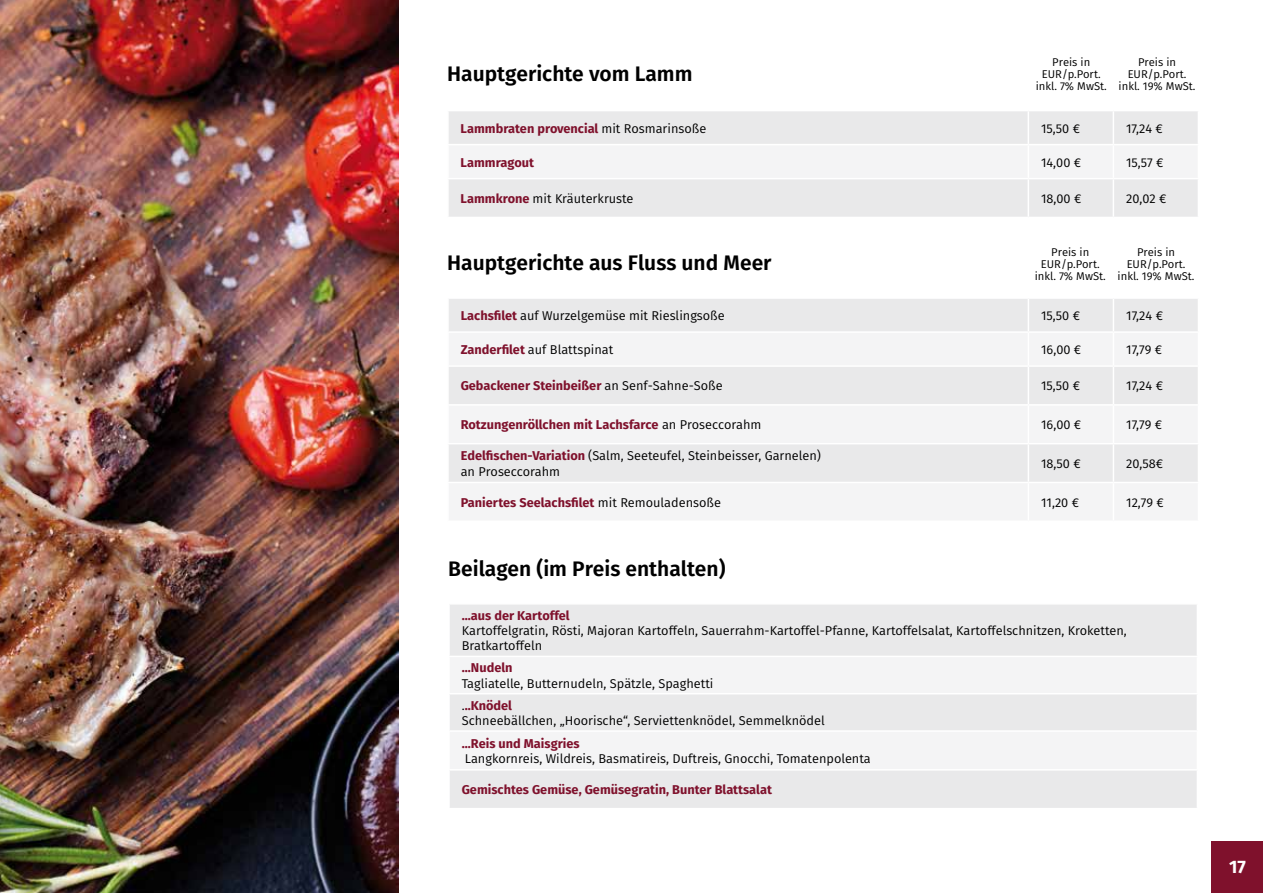
<style>
.page{position:relative;width:1263px;height:893px;background:#fff}
.page>*{position:absolute;margin:0;border:0;box-sizing:border-box;transform-origin:0 0}
.t1{font:600 21px "Fira Sans";color:#000}
.t2{font:700 18px "Fira Sans";color:#fff}
.t3{font:12.75px/15.3px "Fira Sans";color:#000}
.t4{font:700 12.75px "Fira Sans";color:#7f112c}
.t5{font:11.25px/12px "Fira Sans";color:#000;text-align:center}
.s1{font-weight:400;color:#000}
.s2{font-weight:700;color:#7f112c}
</style>
<div class="page">
<img style="left:0;top:0;width:398px;height:893px">
<div style="left:1212px;top:842px;width:51px;height:51px;background:#7f112c"></div>
<div style="left:449px;top:111px;width:749px;height:106px;background:#e9e9ea"></div>
<div style="left:449px;top:145px;width:749px;height:33px;background:#f4f4f5"></div>
<hr style="left:1113px;top:111px;width:1px;height:33px;background:#fff">
<hr style="left:1113px;top:145px;width:1px;height:33px;background:#fff">
<hr style="left:1113px;top:179px;width:1px;height:38px;background:#fff">
<hr style="left:1027px;top:111px;width:2px;height:33px;background:#fff">
<hr style="left:1027px;top:145px;width:2px;height:33px;background:#fff">
<hr style="left:1027px;top:179px;width:2px;height:38px;background:#fff">
<hr style="left:447px;top:144px;width:581px;height:1px;background:#fff">
<hr style="left:1028px;top:178px;width:85px;height:1px;background:#fff">
<hr style="left:1113px;top:178px;width:86px;height:1px;background:#fff">
<hr style="left:447px;top:178px;width:581px;height:1px;background:#fff">
<hr style="left:1028px;top:144px;width:85px;height:1px;background:#fff">
<hr style="left:1113px;top:144px;width:86px;height:1px;background:#fff">
<div style="left:449px;top:299px;width:749px;height:32px;background:#e9e9ea"></div>
<svg style="left:449px;top:333px;width:749px;height:187px;fill:#f4f4f5"></svg>
<hr style="left:1113px;top:299px;width:1px;height:32px;background:#fff">
<hr style="left:1113px;top:333px;width:1px;height:32px;background:#fff">
<hr style="left:1113px;top:367px;width:1px;height:37px;background:#fff">
<hr style="left:1113px;top:406px;width:1px;height:37px;background:#fff">
<hr style="left:1113px;top:444px;width:1px;height:38px;background:#fff">
<hr style="left:1113px;top:483px;width:1px;height:38px;background:#fff">
<hr style="left:1028px;top:299px;width:1px;height:32px;background:#fff">
<hr style="left:1028px;top:333px;width:1px;height:32px;background:#fff">
<hr style="left:1028px;top:367px;width:1px;height:37px;background:#fff">
<hr style="left:1028px;top:406px;width:1px;height:37px;background:#fff">
<hr style="left:1028px;top:444px;width:1px;height:38px;background:#fff">
<hr style="left:1028px;top:483px;width:1px;height:38px;background:#fff">
<hr style="left:1028px;top:365px;width:85px;height:2px;background:#fff">
<hr style="left:1113px;top:365px;width:86px;height:2px;background:#fff">
<hr style="left:447px;top:365px;width:581px;height:2px;background:#fff">
<hr style="left:447px;top:404px;width:581px;height:2px;background:#fff">
<hr style="left:447px;top:443px;width:581px;height:1px;background:#fff">
<hr style="left:447px;top:482px;width:581px;height:1px;background:#fff">
<hr style="left:1028px;top:404px;width:85px;height:2px;background:#fff">
<hr style="left:1113px;top:404px;width:86px;height:2px;background:#fff">
<hr style="left:1028px;top:443px;width:85px;height:1px;background:#fff">
<hr style="left:1113px;top:443px;width:86px;height:1px;background:#fff">
<hr style="left:1028px;top:482px;width:85px;height:1px;background:#fff">
<hr style="left:1113px;top:482px;width:86px;height:1px;background:#fff">
<div style="left:450px;top:605px;width:747px;height:203px;background:#e9e9ea"></div>
<svg style="left:450px;top:657px;width:747px;height:112px;fill:#f4f4f5"></svg>
<hr style="left:448px;top:656px;width:750px;height:1px;background:#fff">
<hr style="left:448px;top:693px;width:750px;height:1px;background:#fff">
<hr style="left:448px;top:730px;width:750px;height:2px;background:#fff">
<hr style="left:448px;top:769px;width:750px;height:2px;background:#fff">
<h1 class="t1" style="left:447px;top:56px;width:247px">Hauptgerichte vom Lamm</h1>
<p class="t5" style="left:1036px;top:56px;width:73px">Preis in<br>EUR/p.Port. inkl. 7% MwSt.</p>
<p class="t5" style="left:1118px;top:56px;width:78px">Preis in<br>EUR/p.Port. inkl. 19% MwSt.</p>
<p class="t4" style="left:461px;top:117px;width:247px">Lammbraten provencial <span class="s1">mit Rosmarinsoße</span></p>
<p class="t3" style="left:1041px;top:120px;width:40px">15,50 €</p>
<p class="t3" style="left:1126px;top:120px;width:38px">17,24 €</p>
<p class="t4" style="left:461px;top:151px;width:75px">Lammragout</p>
<p class="t3" style="left:1041px;top:154px;width:42px">14,00 €</p>
<p class="t3" style="left:1126px;top:154px;width:39px">15,57 €</p>
<p class="t3" style="left:461px;top:191px;width:174px"><span class="s2">Lammkrone</span> mit Kräuterkruste</p>
<p class="t3" style="left:1041px;top:191px;width:42px">18,00 €</p>
<p class="t3" style="left:1126px;top:191px;width:42px">20,02 €</p>
<h1 class="t1" style="left:447px;top:245px;width:326px">Hauptgerichte aus Fluss und Meer</h1>
<p class="t5" style="left:1035px;top:246px;width:73px">Preis in<br>EUR/p.Port. inkl. 7% MwSt.</p>
<p class="t5" style="left:1117px;top:246px;width:78px">Preis in<br>EUR/p.Port. inkl. 19% MwSt.</p>
<p class="t3" style="left:461px;top:308px;width:266px"><span class="s2">Lachsfilet</span> auf Wurzelgemüse mit Rieslingsoße</p>
<p class="t3" style="left:1041px;top:308px;width:40px">15,50 €</p>
<p class="t3" style="left:1126px;top:308px;width:38px">17,24 €</p>
<p class="t3" style="left:461px;top:342px;width:154px"><span class="s2">Zanderfilet</span> auf Blattspinat</p>
<p class="t3" style="left:1041px;top:342px;width:42px">16,00 €</p>
<p class="t3" style="left:1126px;top:342px;width:37px">17,79 €</p>
<p class="t4" style="left:461px;top:375px;width:263px">Gebackener Steinbeißer <span class="s1">an Senf-Sahne-Soße</span></p>
<p class="t3" style="left:1041px;top:378px;width:40px">15,50 €</p>
<p class="t3" style="left:1126px;top:378px;width:38px">17,24 €</p>
<p class="t4" style="left:461px;top:414px;width:302px">Rotzungenröllchen mit Lachsfarce <span class="s1">an Proseccorahm</span></p>
<p class="t3" style="left:1041px;top:417px;width:42px">16,00 €</p>
<p class="t3" style="left:1126px;top:417px;width:37px">17,79 €</p>
<p class="t3" style="left:461px;top:448px;width:362px"><span class="s2">Edelfischen-Variation</span> (Salm, Seeteufel, Steinbeisser, Garnelen) an Proseccorahm</p>
<p class="t3" style="left:1041px;top:456px;width:41px">18,50 €</p>
<p class="t3" style="left:1126px;top:456px;width:38px">20,58€</p>
<p class="t4" style="left:461px;top:492px;width:262px">Paniertes Seelachsfilet <span class="s1">mit Remouladensoße</span></p>
<p class="t3" style="left:1041px;top:494px;width:39px">11,20 €</p>
<p class="t3" style="left:1126px;top:494px;width:39px">12,79 €</p>
<h1 class="t1" style="left:448px;top:551px;width:279px">Beilagen (im Preis enthalten)</h1>
<p class="t4" style="left:462px;top:605px;width:109px">...aus der Kartoffel</p>
<p class="t3" style="left:462px;top:623px;width:667px">Kartoffelgratin, Rösti, Majoran Kartoffeln, Sauerrahm-Kartoffel-Pfanne, Kartoffelsalat, Kartoffelschnitzen, Kroketten,<br>Bratkartoffeln</p>
<p class="t4" style="left:462px;top:657px;width:52px">...Nudeln</p>
<p class="t3" style="left:462px;top:672px;width:253px;line-height:22px">Tagliatelle, Butternudeln, Spätzle, Spaghetti .<span class="s2">..Knödel</span></p>
<p class="t3" style="left:462px;top:713px;width:365px">Schneebällchen, „Hoorische“, Serviettenknödel, Semmelknödel</p>
<p class="t4" style="left:462px;top:733px;width:119px">...Reis und Maisgries</p>
<p class="t3" style="left:465px;top:751px;width:408px">Langkornreis, Wildreis, Basmatireis, Duftreis, Gnocchi, Tomatenpolenta</p>
<p class="t4" style="left:462px;top:779px;width:312px">Gemischtes Gemüse, Gemüsegratin, Bunter Blattsalat</p>
<h2 class="t2" style="left:1229px;top:852px;width:18px">17</h2>
</div>
